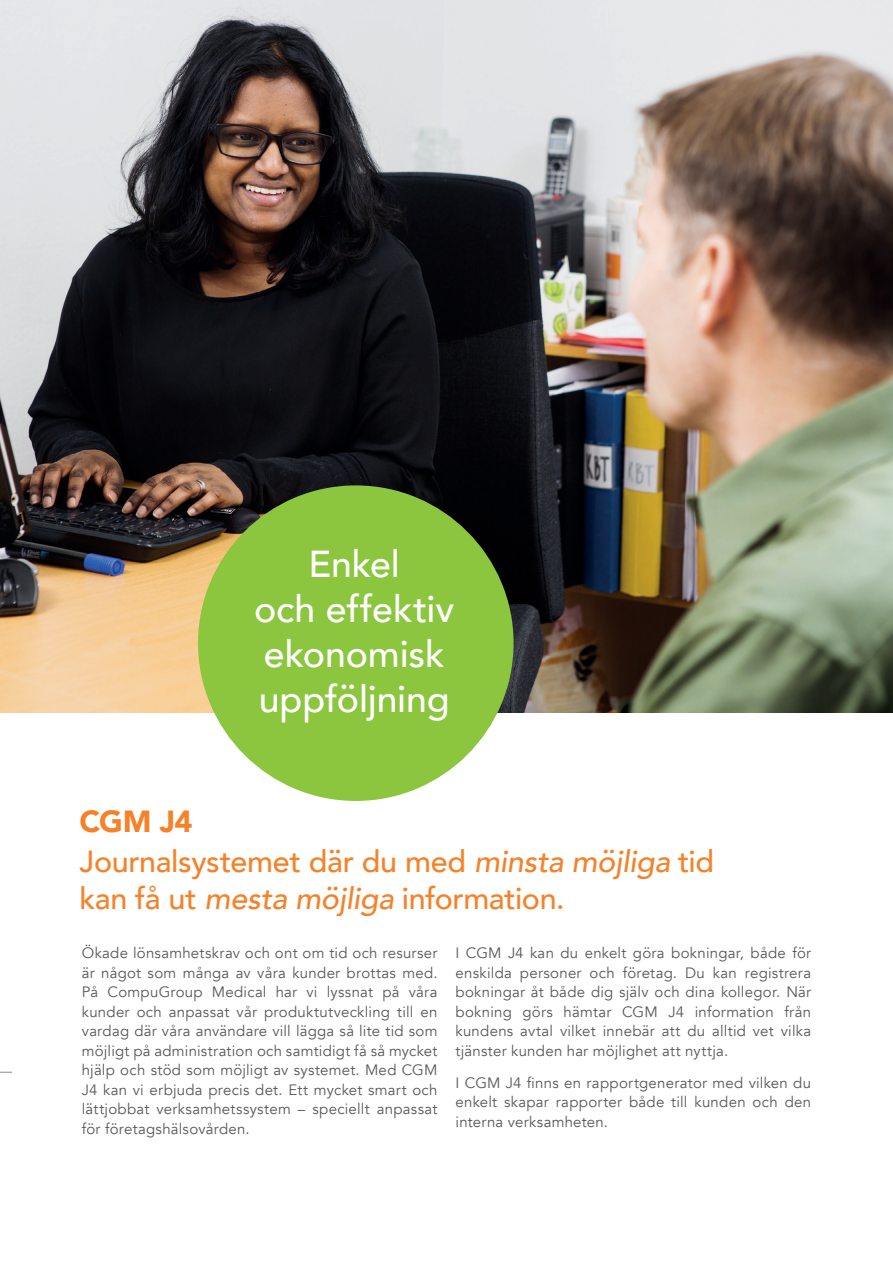
<style>
.page{position:relative;width:893px;height:1263px;background:#fff}
.page>*{position:absolute;margin:0;border:0;box-sizing:border-box;transform-origin:0 0}
.t1{font:500 37.5px/45px "Avenir";letter-spacing:-.005em;color:#fff;text-align:center}
.t2{font:500 30.45px/41px "Avenir";letter-spacing:-.01em;color:#f58229}
.t3{font:15px/19.5px "Avenir";letter-spacing:.015em;color:#57585a;text-align:justify}
.s1{font-weight:900}
.s2{font-style:italic}
</style>
<div class="page">
<svg style="left:0;top:1071px;width:12px;height:2px"></svg>
<img style="left:0;top:0;width:893px;height:712px">
<div style="left:198px;top:485px;width:316px;height:316px;background:#8bc63e;border-radius:50%"></div>
<h1 class="t1" style="left:254px;top:539px;width:202px">Enkel<br>och effektiv ekonomisk uppföljning</h1>
<h2 class="t2" style="left:80px;top:799px;width:636px"><span class="s1">CGM J4<br></span>Journalsystemet där du med <span class="s2">minsta möjliga</span> tid</h2>
<h2 class="t2" style="left:80px;top:876px;width:486px">kan få ut <span class="s2">mesta möjliga</span> information.</h2>
<p class="t3" style="left:82px;top:943px;width:357px">Ökade lönsamhetskrav och ont om tid och resurser är något som många av våra kunder brottas med.<br>På CompuGroup Medical har vi lyssnat på våra kunder och anpassat vår produktutveckling till en vardag där våra användare vill lägga så lite tid som möjligt på administration och samtidigt få så mycket hjälp och stöd som möjligt av systemet. Med CGM J4 kan vi erbjuda precis det. Ett mycket smart och lättjobbat verksamhetssystem – speciellt anpassat för företagshälsovården.</p>
<p class="t3" style="left:455px;top:943px;width:357px">I CGM J4 kan du enkelt göra bokningar, både för enskilda personer och företag. Du kan registrera bokningar åt både dig själv och dina kollegor. När bokning görs hämtar CGM J4 information från kundens avtal vilket innebär att du alltid vet vilka tjänster kunden har möjlighet att nyttja.</p>
<p class="t3" style="left:455px;top:1073px;width:357px">I CGM J4 finns en rapportgenerator med vilken du enkelt skapar rapporter både till kunden och den interna verksamheten.</p>
</div>
